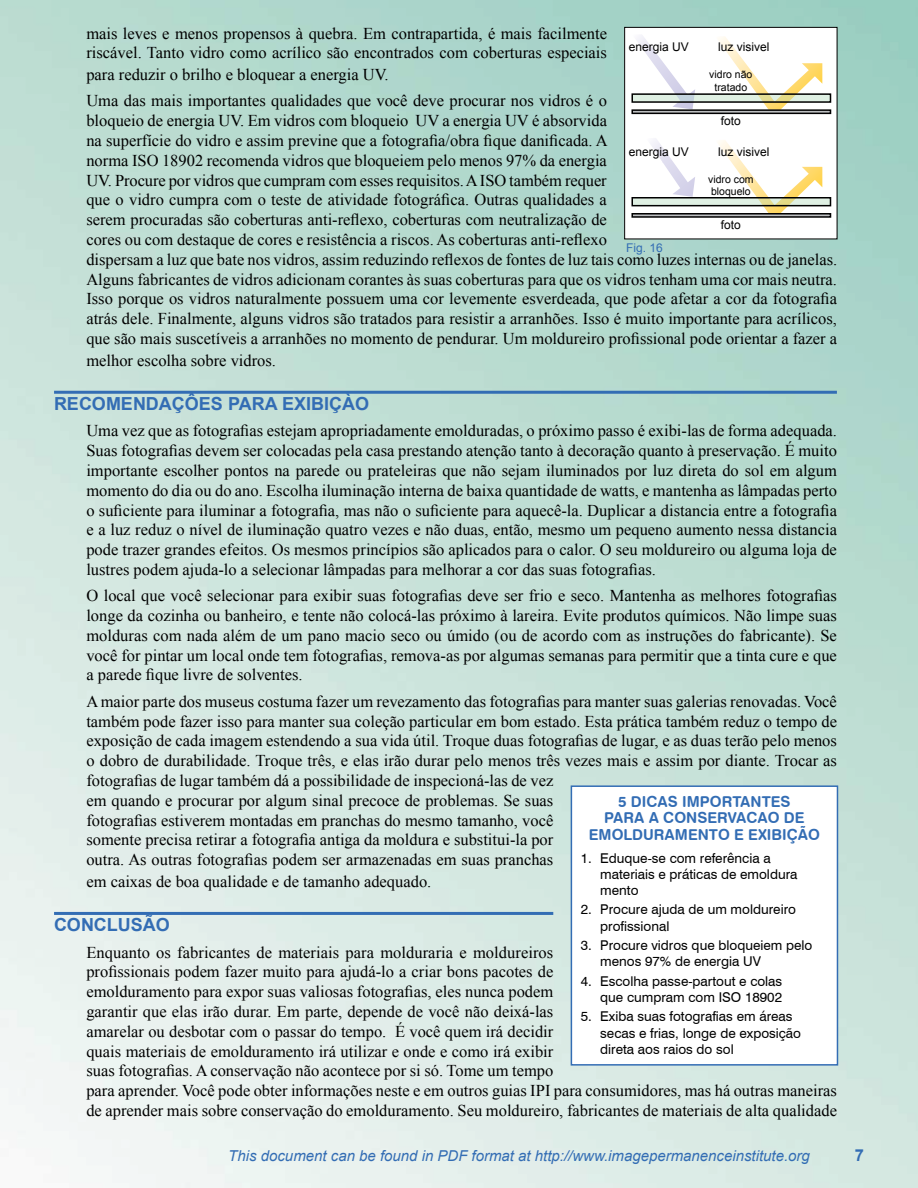
<style>
.page{position:relative;width:918px;height:1188px;background:#fff}
.page>*{position:absolute;margin:0;border:0;box-sizing:border-box;transform-origin:0 0}
.t1{font:700 18px "Arial";color:#336db4}
.t2{font:16.5px/19.8px "Times New Roman";color:#000}
.t3{font:700 16.5px "Arial";color:#336db4}
.t4{font:italic 15px "Arial";color:#336db4}
.t5{font:15px/16.5px "Swiss 721 BT Bold Rounded";color:#336db4;text-align:center}
.t6{font:13.5px/16.2px "Swiss 721 BT";color:#000}
.t7{font:12px "Arial";color:#000}
.t8{font:12px "Arial";color:#336db4}
.t9{font:10.5px/12.6px "Arial";color:#000;text-align:center}
</style>
<div class="page">
<img style="left:0;top:0;width:918px;height:1188px">
<hr style="left:54px;top:391px;width:783px;height:3px;background:#336db4">
<hr style="left:54px;top:912px;width:499px;height:3px;background:#336db4">
<div style="left:625px;top:27px;width:212px;height:212px;background:#fff"></div>
<div style="left:624px;top:27px;width:213px;height:212px;border:1px solid #000"></div>
<div style="left:631px;top:109px;width:200px;height:5px;border:2px solid #000"></div>
<div style="left:632px;top:94px;width:199px;height:8px;background:#dff0e3"></div>
<svg style="left:715px;top:36px;width:107px;height:74px"></svg>
<svg style="left:637px;top:36px;width:58px;height:73px"></svg>
<div style="left:631px;top:93px;width:200px;height:10px;border:2px solid #000"></div>
<svg style="left:651px;top:139px;width:44px;height:58px"></svg>
<div style="left:631px;top:213px;width:200px;height:5px;border:2px solid #000"></div>
<div style="left:632px;top:198px;width:199px;height:8px;background:#dff0e3"></div>
<svg style="left:715px;top:140px;width:107px;height:73px"></svg>
<div style="left:631px;top:197px;width:200px;height:9px;border:2px solid #000"></div>
<div style="left:571px;top:786px;width:266px;height:279px;background:#fff"></div>
<div style="left:571px;top:785px;width:267px;height:281px;border:2px solid #336db4"></div>
<p class="t2" style="left:86px;top:23px;width:522px">mais leves e menos propensos à quebra. Em contrapartida, é mais facilmente riscável. Tanto vidro como acrílico são encontrados com coberturas especiais</p>
<p class="t2" style="left:86px;top:61px;width:522px;line-height:26.2px">para reduzir o brilho e bloquear a energia UV.<br>Uma das mais importantes qualidades que você deve procurar nos vidros é o</p>
<p class="t2" style="left:86px;top:110px;width:752px">bloqueio de energia UV. Em vidros com bloqueio UV a energia UV é absorvida<br>na superfície do vidro e assim previne que a fotografia/obra fique danificada. A<br>norma ISO 18902 recomenda vidros que bloqueiem pelo menos 97% da energia<br>UV. Procure por vidros que cumpram com esses requisitos. A ISO também requer<br>que o vidro cumpra com o teste de atividade fotográfica. Outras qualidades a<br>serem procuradas são coberturas anti-reflexo, coberturas com neutralização de<br>cores ou com destaque de cores e resistência a riscos. As coberturas anti-reflexo<br>dispersam a luz que bate nos vidros, assim reduzindo reflexos de fontes de luz tais como luzes internas ou de janelas.<br>Alguns fabricantes de vidros adicionam corantes às suas coberturas para que os vidros tenham uma cor mais neutra.<br>Isso porque os vidros naturalmente possuem uma cor levemente esverdeada, que pode afetar a cor da fotografia atrás dele. Finalmente, alguns vidros são tratados para resistir a arranhões. Isso é muito importante para acrílicos, que são mais suscetíveis a arranhões no momento de pendurar. Um moldureiro profissional pode orientar a fazer a</p>
<p class="t2" style="left:86px;top:350px;width:191px">melhor escolha sobre vidros.</p>
<p class="t1" style="left:54px;top:392px;width:14px">RECOMEND</p>
<p class="t1" style="left:159px;top:392px;width:210px">AÇÔES PARA EXIBIÇÀO</p>
<p class="t2" style="left:86px;top:421px;width:752px;text-align:justify">Uma vez que as fotografias estejam apropriadamente emolduradas, o próximo passo é exibi-las de forma adequada.<br>Suas fotografias devem ser colocadas pela casa prestando atenção tanto à decoração quanto à preservação. É muito importante escolher pontos na parede ou prateleiras que não sejam iluminados por luz direta do sol em algum momento do dia ou do ano. Escolha iluminação interna de baixa quantidade de watts, e mantenha as lâmpadas perto o suficiente para iluminar a fotografia, mas não o suficiente para aquecê-la. Duplicar a distancia entre a fotografia e a luz reduz o nível de iluminação quatro vezes e não duas, então, mesmo um pequeno aumento nessa distancia pode trazer grandes efeitos. Os mesmos princípios são aplicados para o calor. O seu moldureiro ou alguma loja de lustres podem ajuda-lo a selecionar lâmpadas para melhorar a cor das suas fotografias.</p>
<p class="t2" style="left:86px;top:586px;width:752px;text-align:justify">O local que você selecionar para exibir suas fotografias deve ser frio e seco. Mantenha as melhores fotografias longe da cozinha ou banheiro, e tente não colocá-las próximo à lareira. Evite produtos químicos. Não limpe suas molduras com nada além de um pano macio seco ou úmido (ou de acordo com as instruções do fabricante). Se você for pintar um local onde tem fotografias, remova-as por algumas semanas para permitir que a tinta cure e que a parede fique livre de solventes.</p>
<p class="t2" style="left:86px;top:691px;width:752px">A maior parte dos museus costuma fazer um revezamento das fotografias para manter suas galerias renovadas. Você também pode fazer isso para manter sua coleção particular em bom estado. Esta prática também reduz o tempo de exposição de cada imagem estendendo a sua vida útil. Troque duas fotografias de lugar, e as duas terão pelo menos o dobro de durabilidade. Troque três, e elas irão durar pelo menos três vezes mais e assim por diante. Trocar as fotografias de lugar também dá a possibilidade de inspecioná-las de vez<br>em quando e procurar por algum sinal precoce de problemas. Se suas<br>fotografias estiverem montadas em pranchas do mesmo tamanho, você<br>somente precisa retirar a fotografia antiga da moldura e substitui-la por<br>outra. As outras fotografias podem ser armazenadas em suas pranchas</p>
<p class="t2" style="left:86px;top:871px;width:347px">em caixas de boa qualidade e de tamanho adequado.</p>
<p class="t1" style="left:54px;top:913px;width:14px">CONCLU</p>
<p class="t1" style="left:131px;top:913px;width:39px">SÃO</p>
<p class="t2" style="left:86px;top:942px;width:752px">Enquanto os fabricantes de materiais para molduraria e moldureiros<br>profissionais podem fazer muito para ajudá-lo a criar bons pacotes de<br>emolduramento para expor suas valiosas fotografias, eles nunca podem<br>garantir que elas irão durar. Em parte, depende de você não deixá-las<br>amarelar ou desbotar com o passar do tempo. É você quem irá decidir<br>quais materiais de emolduramento irá utilizar e onde e como irá exibir<br>suas fotografias. A conservação não acontece por si só. Tome um tempo<br>para aprender. Você pode obter informações neste e em outros guias IPI para consumidores, mas há outras maneiras de aprender mais sobre conservação do emolduramento. Seu moldureiro, fabricantes de materiais de alta qualidade</p>
<p class="t7" style="left:629px;top:39px;width:62px">energia UV</p>
<p class="t7" style="left:718px;top:39px;width:53px">luz visivel</p>
<p class="t9" style="left:709px;top:68px;width:45px">vidro não tratado</p>
<p class="t7" style="left:721px;top:113px;width:22px">foto</p>
<p class="t7" style="left:629px;top:144px;width:62px">energia UV</p>
<p class="t7" style="left:718px;top:144px;width:53px">luz visivel</p>
<p class="t9" style="left:708px;top:173px;width:47px;text-align:left">vidro com bloquelo</p>
<p class="t7" style="left:721px;top:217px;width:22px">foto</p>
<p class="t8" style="left:626px;top:240px;width:38px">Fig. 16</p>
<p class="t5" style="left:589px;top:793px;width:233px">5 DICAS IMPORTANTES<br>PARA A CONSERVACAO DE<br>EMOLDURAMENTO E EXIBIÇÃO</p>
<p class="t6" style="left:600px;top:850px;width:199px;text-indent:-19px">1. Eduque-se com referência a materiais e práticas de emoldura mento</p>
<p class="t6" style="left:600px;top:901px;width:197px;text-indent:-19px">2. Procure ajuda de um moldureiro profissional</p>
<p class="t6" style="left:600px;top:937px;width:214px;text-indent:-19px">3. Procure vidros que bloqueiem pelo menos 97% de energia UV</p>
<p class="t6" style="left:581px;top:973px;width:203px;text-align:right">4. Escolha passe-partout e colas que cumpram com ISO 18902</p>
<p class="t6" style="left:600px;top:1008px;width:202px;text-indent:-19px">5. Exiba suas fotografias em áreas secas e frias, longe de exposição direta aos raios do sol</p>
<p class="t4" style="left:228px;top:1146px;width:583px">This document can be found in PDF format at http://www.imagepermanenceinstitute.org</p>
<p class="t3" style="left:855px;top:1144px;width:11px">7</p>
</div>
